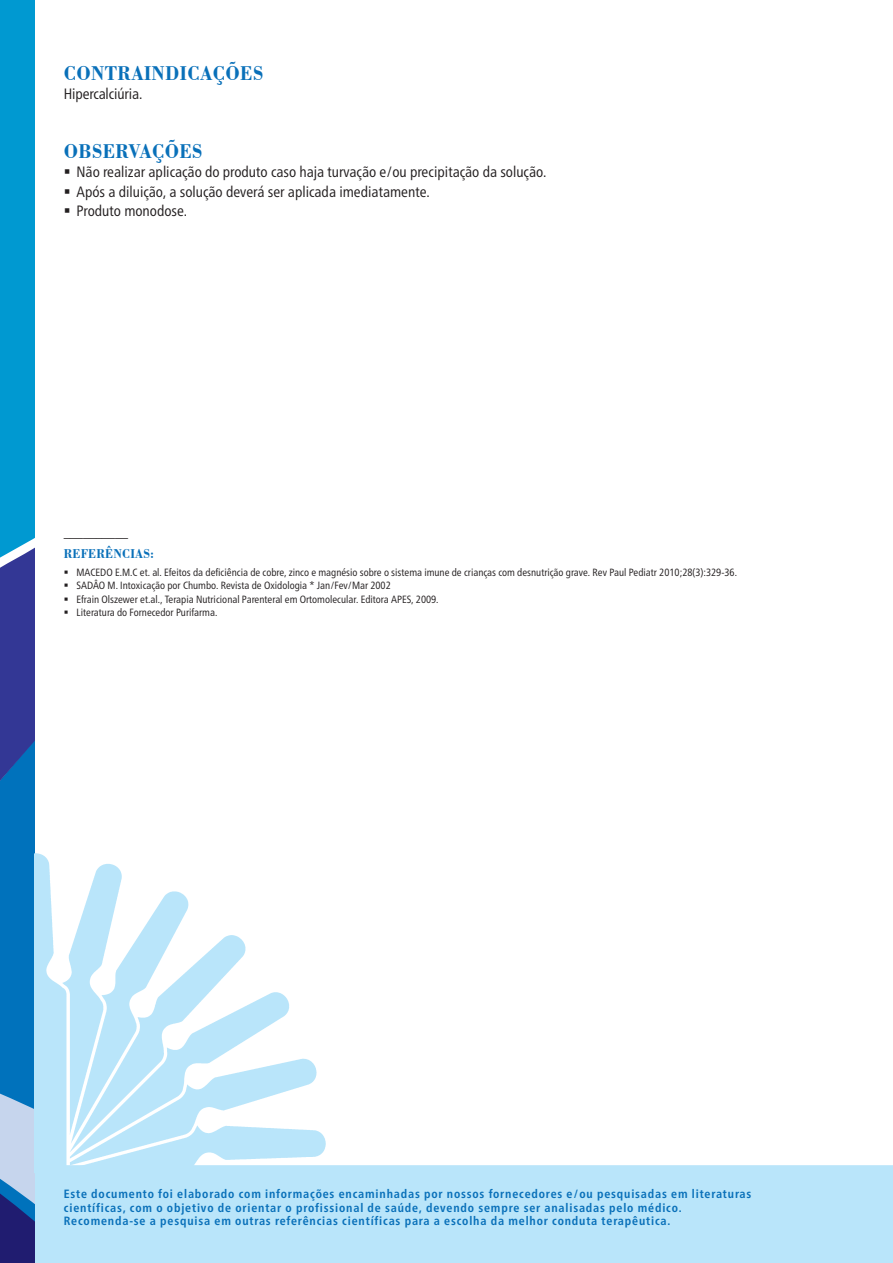
<style>
.page{position:relative;width:893px;height:1263px;background:#fff}
.page>*{position:absolute;margin:0;border:0;box-sizing:border-box;transform-origin:0 0}
.t1{font:700 21px "Bodoni BT";letter-spacing:.02em;color:#0970b9;scale:.89 1}
.t2{font:condensed 15px/19.5px "Frutiger Neue LTW1 G";color:#231f20}
.t3{font:condensed 15px "Frutiger Neue LTW1 G";color:#231f20;scale:.89 1}
.t4{font:700 13.5px "Bodoni BT";color:#0970b9;scale:.89 1}
.t5{font:700 condensed 12px/13.5px "Frutiger Neue LTW1 G";letter-spacing:.07em;color:#0970b9}
.t6{font:condensed 10.5px/13.5px "Frutiger Neue LTW1 G";color:#231f20}
</style>
<div class="page">
<div style="left:34px;top:1165px;width:859px;height:98px;background:#b9e5fa"></div>
<svg style="left:0;top:0;width:34px;height:1263px;background:#197dbf"></svg>
<img style="left:34px;top:850px;width:294px;height:327px">
<h1 class="t1" style="left:64px;top:60px;width:226px">CONTRAINDICAÇÕES</h1>
<h2 class="t2" style="left:64px;top:83px;width:80px">Hipercalciúria.</h2>
<h1 class="t1" style="left:64px;top:138px;width:157px">OBSERVAÇÕES</h1>
<h2 class="t2" style="left:76px;top:161px;width:471px">Não realizar aplicação do produto caso haja turvação e/ou precipitação da solução.<br>Após a diluição, a solução deverá ser aplicada imediatamente.<br>Produto monodose.</h2>
<h2 class="t3" style="left:64px;top:520px;width:74px">__________</h2>
<p class="t4" style="left:64px;top:545px;width:65px">REFERÊNCIAS</p>
<p class="t4" style="left:150px;top:545px;width:6px">:</p>
<p class="t6" style="left:77px;top:565px;width:662px">MACEDO E.M.C et. al. Efeitos da deficiência de cobre, zinco e magnésio sobre o sistema imune de crianças com desnutrição grave. Rev Paul Pediatr 2010;28(3):329-36.<br>SADÂO M. Intoxicação por Chumbo. Revista de Oxidologia * Jan/Fev/Mar 2002<br>Efrain Olszewer et.al., Terapia Nutricional Parenteral em Ortomolecular. Editora APES, 2009.<br>Literatura do Fornecedor Purifarma.</p>
<p class="t5" style="left:64px;top:1186px;width:689px">Este documento foi elaborado com informações encaminhadas por nossos fornecedores e/ou pesquisadas em literaturas científicas, com o objetivo de orientar o profissional de saúde, devendo sempre ser analisadas pelo médico.<br>Recomenda-se a pesquisa em outras referências científicas para a escolha da melhor conduta terapêutica.</p>
</div>
